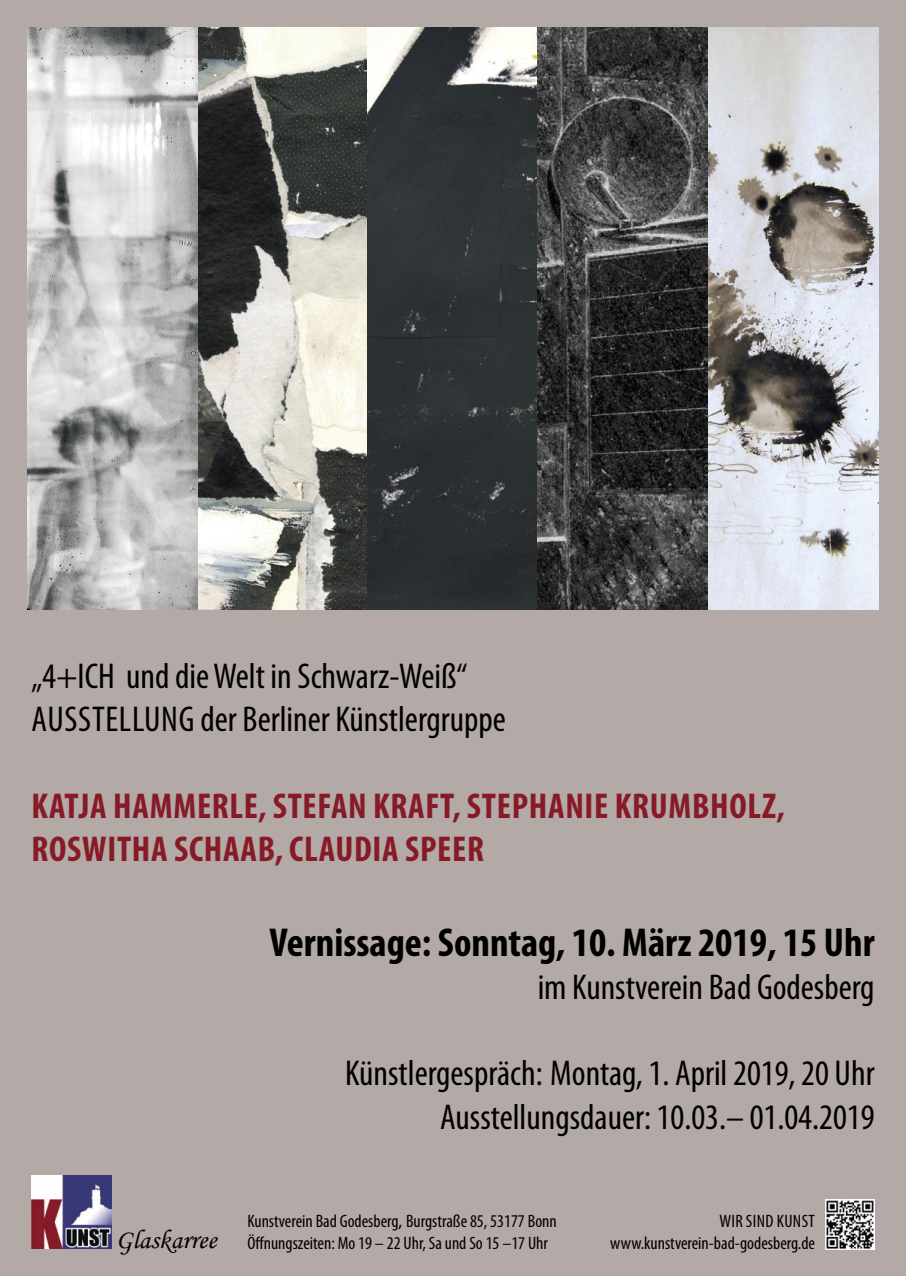
<style>
.page{position:relative;width:906px;height:1276px;background:#b3a9a6}
.page>*{position:absolute;margin:0;border:0;box-sizing:border-box;transform-origin:0 0}
.t1{font:700 condensed 40.5px "Myriad Pro";color:#000}
.t2{font:condensed 36px/43.2px "Myriad Pro";color:#000}
.t3{font:700 condensed 36px "Myriad Pro";letter-spacing:.02em;color:#871a27}
.t4{font:27px "Monotype Corsiva";color:#000}
.t5{font:condensed 18px "Myriad Pro";color:#000}
.t6{font:condensed 18px "Myriad Pro";letter-spacing:.02em;color:#000}
.s1{font-stretch:normal}
</style>
<div class="page">
<img style="left:27px;top:27px;width:510px;height:582px">
<img style="left:31px;top:1175px;width:81px;height:73px">
<img style="left:825px;top:1199px;width:49px;height:50px">
<svg style="left:198px;top:27px;width:170px;height:582px;background:#8f8f89"></svg>
<svg style="left:367px;top:28px;width:170px;height:581px;background:#3a3e40"></svg>
<svg style="left:537px;top:27px;width:170px;height:582px;background:#3a3a3a"></svg>
<img style="left:709px;top:27px;width:170px;height:582px">
<p class="t2" style="left:31px;top:655px;width:476px">„4+ICH und die Welt in Schwarz-Weiß“<br>AUSSTELLUNG der Berliner Künstlergruppe</p>
<p class="t3" style="left:32px;top:786px;width:754px">KATJA HAMMERLE, STEFAN KRAFT, STEPHANIE KRUMBHOLZ,</p>
<p class="t3" style="left:32px;top:829px;width:454px">ROSWITHA SCHAAB, CLAUDIA SPEER</p>
<p class="t1" style="left:269px;top:920px;width:606px">Vernissage: Sonntag, 10. März 2019, 15 Uhr</p>
<p class="t2" style="left:538px;top:966px;width:338px">im Kunstverein Bad Godesberg</p>
<p class="t2" style="left:345px;top:1052px;width:531px">Künstlergespräch: Montag, 1. April 2019, 20 Uhr</p>
<p class="t2" style="left:440px;top:1095px;width:436px">Ausstellungsdauer: 10.03.– 01.04.2019</p>
<p class="t4" style="left:116px;top:1223px;width:102px">Glaskarree</p>
<p class="t5" style="left:247px;top:1211px;width:311px">Kunstverein Bad Godesberg<span class="s1">,</span> Burgstraße 85, 53177 Bonn</p>
<p class="t5" style="left:247px;top:1233px;width:302px">Öffnungszeiten: Mo 19 – 22 Uhr, Sa und So 15 –17 Uhr</p>
<p class="t6" style="left:719px;top:1211px;width:97px">WIR SIND KUNST</p>
<p class="t5" style="left:610px;top:1233px;width:206px">www.kunstverein-bad-godesberg.de</p>
</div>
